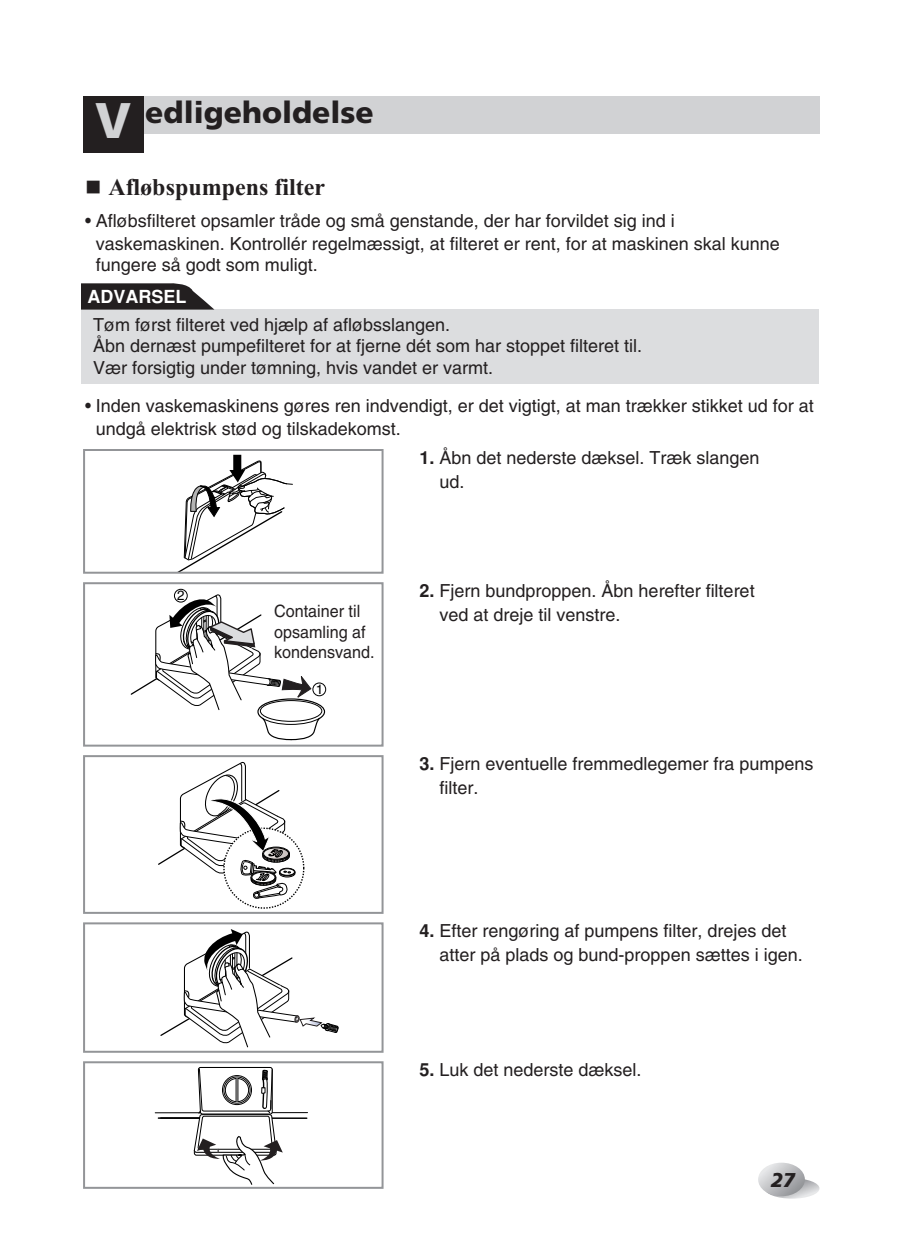
<style>
.page{position:relative;width:906px;height:1246px;background:#fff}
.page>*{position:absolute;margin:0;border:0;box-sizing:border-box;transform-origin:0 0}
.t1{font:900 30px "Frutiger";color:#231f20}
.t2{font:700 24px "Times New Roman";color:#231f20}
.t3{font:italic 900 20px "Frutiger";color:#231f20}
.t4{font:18px/24px "Helvetica";color:#231f20}
.t5{font:18px/22.4px "Helvetica";color:#231f20;scale:.95 1}
.t6{font:700 18px "Helvetica";color:#fff}
.t7{font:17px/20.4px "Helvetica";color:#231f20;scale:.95 1}
.t8{font:13.4px "Helvetica";color:#000}
.s1{font-size:50px;color:#d1d2d4}
.s2{font-weight:700}
</style>
<div class="page">
<svg style="left:765px;top:1178px;width:55px;height:21px"></svg>
<svg style="left:758px;top:1163px;width:47px;height:33px"></svg>
<div style="left:83px;top:96px;width:736px;height:37px;background:#d1d2d4"></div>
<div style="left:83px;top:96px;width:60px;height:57px;background:#231f20"></div>
<div style="left:83px;top:582px;width:301px;height:165px;border:2px solid #939598"></div>
<svg style="left:223px;top:828px;width:81px;height:81px"></svg>
<svg style="left:158px;top:762px;width:138px;height:138px"></svg>
<div style="left:83px;top:755px;width:301px;height:159px;border:2px solid #939598"></div>
<svg style="left:160px;top:929px;width:179px;height:119px"></svg>
<div style="left:83px;top:922px;width:301px;height:131px;border:2px solid #939598"></div>
<hr style="left:158px;top:1117px;width:149px;height:2px;background:#000">
<hr style="left:155px;top:1112px;width:153px;height:1px;background:#000">
<svg style="left:193px;top:1066px;width:90px;height:119px"></svg>
<div style="left:83px;top:1061px;width:301px;height:128px;border:2px solid #939598"></div>
<svg style="left:179px;top:455px;width:114px;height:116px"></svg>
<div style="left:83px;top:449px;width:301px;height:125px;border:2px solid #939598"></div>
<svg style="left:130px;top:594px;width:196px;height:147px"></svg>
<div style="left:313px;top:683px;width:13px;height:13px;border:1px solid #000;border-radius:50%"></div>
<div style="left:174px;top:589px;width:14px;height:13px;border:1px solid #000;border-radius:50%"></div>
<div style="left:81px;top:309px;width:738px;height:75px;background:#dcdddf"></div>
<svg style="left:81px;top:283px;width:133px;height:27px;background:#403d3d"></svg>
<h1 class="t1" style="left:95px;top:100px;width:280px"><span class="s1">V</span> edligeholdelse</h1>
<h2 class="t2" style="left:108px;top:179px;width:218px">Afløbspumpens filter</h2>
<p class="t5" style="left:96px;top:211px;width:722px;text-indent:-11px">• Afløbsfilteret opsamler tråde og små genstande, der har forvildet sig ind i vaskemaskinen. Kontrollér regelmæssigt, at filteret er rent, for at maskinen skal kunne fungere så godt som muligt.</p>
<p class="t6" style="left:87px;top:290px;width:101px">ADVARSEL</p>
<p class="t4" style="left:93px;top:315px;width:551px;line-height:21.6px">Tøm først filteret ved hjælp af afløbsslangen.<br>Åbn dernæst pumpefilteret for at fjerne dét som har stoppet filteret til.<br>Vær forsigtig under tømning, hvis vandet er varmt.</p>
<p class="t5" style="left:96px;top:395px;width:757px;line-height:23.2px;text-indent:-11px">• Inden vaskemaskinens gøres ren indvendigt, er det vigtigt, at man trækker stikket ud for at undgå elektrisk stød og tilskadekomst.</p>
<p class="t8" style="left:177px;top:591px;width:9px">2</p>
<p class="t7" style="left:274px;top:603px;width:107px">Container til opsamling af kondensvand.</p>
<p class="t8" style="left:316px;top:684px;width:9px">1</p>
<p class="t4" style="left:440px;top:448px;width:322px;text-indent:-20px"><span class="s2">1.</span> Åbn det nederste dæksel. Træk slangen ud.</p>
<p class="t4" style="left:440px;top:581px;width:317px;text-indent:-20px"><span class="s2">2.</span> Fjern bundproppen. Åbn herefter filteret ved at dreje til venstre.</p>
<p class="t4" style="left:440px;top:754px;width:376px;text-indent:-20px"><span class="s2">3.</span> Fjern eventuelle fremmedlegemer fra pumpens filter.</p>
<p class="t4" style="left:440px;top:921px;width:365px;text-indent:-20px"><span class="s2">4.</span> Efter rengøring af pumpens filter, drejes det atter på plads og bund-proppen sættes i igen.</p>
<p class="t4" style="left:420px;top:1060px;width:224px"><span class="s2">5.</span> Luk det nederste dæksel.</p>
<p class="t3" style="left:771px;top:1172px;width:26px">27</p>
</div>
